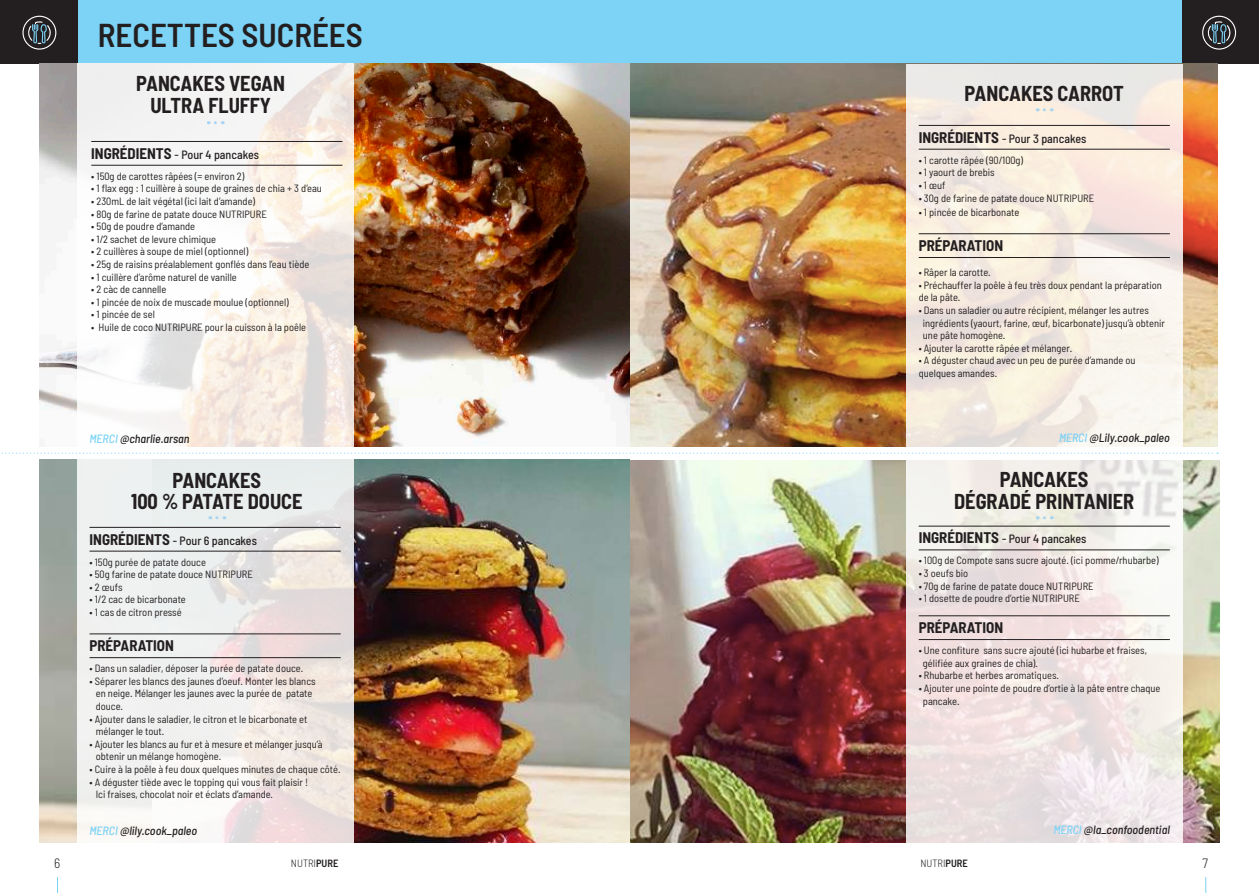
<style>
.page{position:relative;width:1259px;height:893px;background:#fff}
.page>*{position:absolute;margin:0;border:0;box-sizing:border-box;transform-origin:0 0}
.t1{font:600 semi-condensed 33px "Barlow";color:#231f20}
.t2{font:700 semi-condensed 21px/21.3px "Barlow";color:#231f20;text-align:center}
.t3{font:700 semi-condensed 15px "Barlow";color:#231f20}
.t4{font:300 semi-condensed 13.5px "Barlow";color:#231f20}
.t5{font:500 semi-condensed 12px "Barlow";color:#231f20}
.t6{font:italic 500 semi-condensed 12px "Barlow";color:#231f20}
.t7{font:semi-condensed 10.5px/12.6px "Barlow";color:#231f20}
.t8{font:semi-condensed 10.5px/12.6px "Barlow";color:#231f20;scale:.95 1}
.t9{font:300 semi-condensed 10.5px "Barlow";color:#231f20}
.s1{font-weight:700;font-size:15px}
.s2{color:#7cd3f6}
.s3{font-weight:600}
</style>
<div class="page">
<div style="left:1182px;top:0;width:77px;height:64px;background:#231f20"></div>
<div style="left:629px;top:0;width:553px;height:64px;background:#7cd3f6"></div>
<div style="left:78px;top:0;width:551px;height:64px;background:#7cd3f6"></div>
<div style="left:0;top:0;width:78px;height:64px;background:#231f20"></div>
<svg style="left:22px;top:16px;width:34px;height:34px"></svg>
<svg style="left:1202px;top:16px;width:34px;height:34px"></svg>
<img style="left:353px;top:459px;width:866px;height:384px">
<img style="left:39px;top:64px;width:1178px;height:383px">
<svg style="left:906px;top:64px;width:276px;height:779px"></svg>
<hr style="left:918px;top:125px;width:251px;height:1px;background:#231f20">
<hr style="left:918px;top:149px;width:251px;height:1px;background:#231f20">
<hr style="left:918px;top:233px;width:251px;height:1px;background:#231f20">
<hr style="left:918px;top:257px;width:251px;height:1px;background:#231f20">
<svg style="left:1044px;top:108px;width:8px;height:3px"></svg>
<hr style="left:918px;top:526px;width:251px;height:1px;background:#231f20">
<hr style="left:918px;top:550px;width:251px;height:1px;background:#231f20">
<hr style="left:918px;top:615px;width:251px;height:1px;background:#231f20">
<hr style="left:918px;top:639px;width:251px;height:1px;background:#231f20">
<svg style="left:1044px;top:516px;width:8px;height:3px"></svg>
<svg style="left:77px;top:64px;width:276px;height:779px"></svg>
<hr style="left:90px;top:527px;width:251px;height:1px;background:#231f20">
<hr style="left:90px;top:551px;width:251px;height:1px;background:#231f20">
<hr style="left:90px;top:634px;width:251px;height:1px;background:#231f20">
<hr style="left:90px;top:657px;width:251px;height:1px;background:#231f20">
<svg style="left:217px;top:516px;width:8px;height:3px"></svg>
<hr style="left:91px;top:141px;width:251px;height:1px;background:#231f20">
<hr style="left:91px;top:165px;width:251px;height:1px;background:#231f20">
<svg style="left:215px;top:121px;width:8px;height:3px"></svg>
<svg style="left:1px;top:453px;width:1217px;height:1px"></svg>
<svg style="left:1205px;top:877px;width:1px;height:16px"></svg>
<svg style="left:57px;top:877px;width:1px;height:16px"></svg>
<h1 class="t1" style="left:98px;top:15px;width:267px">RECETTES SUCRÉES</h1>
<h2 class="t2" style="left:136px;top:73px;width:150px">PANCAKES VEGAN<br>ULTRA FLUFFY</h2>
<p class="t5" style="left:91px;top:147px;width:169px"><span class="s1">INGRÉDIENTS</span> - Pour 4 pancakes</p>
<p class="t7" style="left:91px;top:169px;width:154px">•️ 150g de carottes râpées (= environ 2)</p>
<p class="t7" style="left:91px;top:182px;width:232px">•️ 1 flax egg : 1 cuillère à soupe de graines de chia + 3 d’eau</p>
<p class="t7" style="left:91px;top:195px;width:165px">•️ 230mL de lait végétal (ici lait d’amande)</p>
<p class="t7" style="left:91px;top:207px;width:177px">•️ 80g de farine de patate douce NUTRIPURE</p>
<p class="t7" style="left:91px;top:220px;width:105px">•️ 50g de poudre d’amande</p>
<p class="t7" style="left:91px;top:232px;width:126px">•️ 1/2 sachet de levure chimique</p>
<p class="t7" style="left:91px;top:245px;width:158px">•️ 2 cuillères à soupe de miel (optionnel)</p>
<p class="t7" style="left:91px;top:258px;width:220px">•️ 25g de raisins préalablement gonflés dans l’eau tiède</p>
<p class="t7" style="left:91px;top:270px;width:147px">•️ 1 cuillère d’arôme naturel de vanille</p>
<p class="t7" style="left:91px;top:283px;width:77px">•️ 2 càc de cannelle</p>
<p class="t7" style="left:91px;top:295px;width:199px">•️ 1 pincée de noix de muscade moulue (optionnel)</p>
<p class="t7" style="left:91px;top:308px;width:65px">•️ 1 pincée de sel</p>
<p class="t7" style="left:91px;top:321px;width:216px">• Huile de coco NUTRIPURE pour la cuisson à la poêle</p>
<p class="t6" style="left:90px;top:431px;width:101px"><span class="s2">MERCI</span> @charlie.arsan</p>
<h2 class="t2" style="left:131px;top:469px;width:173px">PANCAKES<br>100 % PATATE DOUCE</h2>
<p class="t5" style="left:90px;top:533px;width:169px"><span class="s1">INGRÉDIENTS</span> - Pour 6 pancakes</p>
<p class="t7" style="left:90px;top:555px;width:118px">•️ 150g purée de patate douce</p>
<p class="t7" style="left:90px;top:568px;width:165px">•️ 50g farine de patate douce NUTRIPURE</p>
<p class="t7" style="left:90px;top:580px;width:35px">•️ 2 œufs</p>
<p class="t7" style="left:90px;top:593px;width:98px">•️ 1/2 cac de bicarbonate</p>
<p class="t7" style="left:90px;top:606px;width:94px">•️ 1 cas de citron pressé</p>
<h3 class="t3" style="left:90px;top:636px;width:86px">PRÉPARATION</h3>
<p class="t7" style="left:90px;top:662px;width:215px">•️ Dans un saladier, déposer la purée de patate douce.</p>
<p class="t7" style="left:96px;top:674px;width:221px;text-indent:-6px">•️ Séparer les blancs des jaunes d’oeuf. Monter les blancs en neige. Mélanger les jaunes avec la purée de patate douce.</p>
<p class="t7" style="left:96px;top:712px;width:213px;text-indent:-6px">•️ Ajouter dans le saladier, le citron et le bicarbonate et mélanger le tout.</p>
<p class="t7" style="left:96px;top:737px;width:228px;text-indent:-6px">•️ Ajouter les blancs au fur et à mesure et mélanger jusqu’à obtenir un mélange homogène.</p>
<p class="t7" style="left:90px;top:763px;width:253px">•️ Cuire à la poêle à feu doux quelques minutes de chaque côté.</p>
<p class="t7" style="left:96px;top:775px;width:214px;text-indent:-6px">•️ A déguster tiède avec le topping qui vous fait plaisir !<br>Ici fraises, chocolat noir et éclats d’amande.</p>
<p class="t6" style="left:90px;top:823px;width:109px"><span class="s2">MERCI</span> @lily.cook_paleo</p>
<h2 class="t2" style="left:964px;top:82px;width:161px">PANCAKES CARROT</h2>
<p class="t5" style="left:918px;top:131px;width:169px"><span class="s1">INGRÉDIENTS</span> - Pour 3 pancakes</p>
<p class="t7" style="left:918px;top:153px;width:106px">•️ 1 carotte râpée (90/100g)</p>
<p class="t7" style="left:918px;top:166px;width:77px">• 1 yaourt de brebis</p>
<p class="t7" style="left:918px;top:179px;width:28px">• 1 œuf</p>
<p class="t7" style="left:918px;top:191px;width:177px">• 30g de farine de patate douce NUTRIPURE</p>
<p class="t7" style="left:918px;top:206px;width:102px">• 1 pincée de bicarbonate</p>
<h3 class="t3" style="left:918px;top:236px;width:86px">PRÉPARATION</h3>
<p class="t8" style="left:918px;top:266px;width:77px">•️ Râper la carotte.</p>
<p class="t8" style="left:918px;top:278px;width:257px">•️ Préchauffer la poêle à feu très doux pendant la préparation de la pâte.</p>
<p class="t8" style="left:923px;top:304px;width:256px;text-indent:-4px">•️ Dans un saladier ou autre récipient, mélanger les autres ingrédients (yaourt, farine, œuf, bicarbonate) jusqu’à obtenir une pâte homogène.</p>
<p class="t8" style="left:918px;top:341px;width:163px">•️ Ajouter la carotte râpée et mélanger.</p>
<p class="t8" style="left:918px;top:354px;width:230px">•️ A déguster chaud avec un peu de purée d’amande ou quelques amandes.</p>
<p class="t6" style="left:1059px;top:430px;width:112px"><span class="s2">MERCI</span> @Lily.cook_paleo</p>
<h2 class="t2" style="left:954px;top:469px;width:181px">PANCAKES<br>DÉGRADÉ PRINTANIER</h2>
<p class="t5" style="left:918px;top:532px;width:169px"><span class="s1">INGRÉDIENTS</span> - Pour 4 pancakes</p>
<p class="t7" style="left:918px;top:554px;width:241px">•️ 100g de Compote sans sucre ajouté. (ici pomme/rhubarbe)</p>
<p class="t7" style="left:918px;top:567px;width:51px">•️ 3 oeufs bio</p>
<p class="t7" style="left:918px;top:579px;width:176px">•️ 70g de farine de patate douce NUTRIPURE</p>
<p class="t7" style="left:918px;top:592px;width:163px">• 1 dosette de poudre d’ortie NUTRIPURE</p>
<h3 class="t3" style="left:918px;top:618px;width:86px">PRÉPARATION</h3>
<p class="t7" style="left:923px;top:644px;width:226px;text-indent:-4px">•️ Une confiture sans sucre ajouté (ici hubarbe et fraises, gélifiée aux graines de chia).</p>
<p class="t7" style="left:918px;top:669px;width:142px">•️ Rhubarbe et herbes aromatiques.</p>
<p class="t7" style="left:923px;top:681px;width:239px;text-indent:-4px">•️ Ajouter une pointe de poudre d’ortie à la pâte entre chaque pancake.</p>
<p class="t6" style="left:1053px;top:822px;width:118px"><span class="s2">MERCI</span> @la_confoodential</p>
<p class="t4" style="left:54px;top:855px;width:8px">6</p>
<p class="t9" style="left:291px;top:857px;width:49px">NUTRI<span class="s3">PURE</span></p>
<p class="t9" style="left:920px;top:857px;width:49px">NUTRI<span class="s3">PURE</span></p>
<p class="t4" style="left:1202px;top:855px;width:7px">7</p>
</div>
